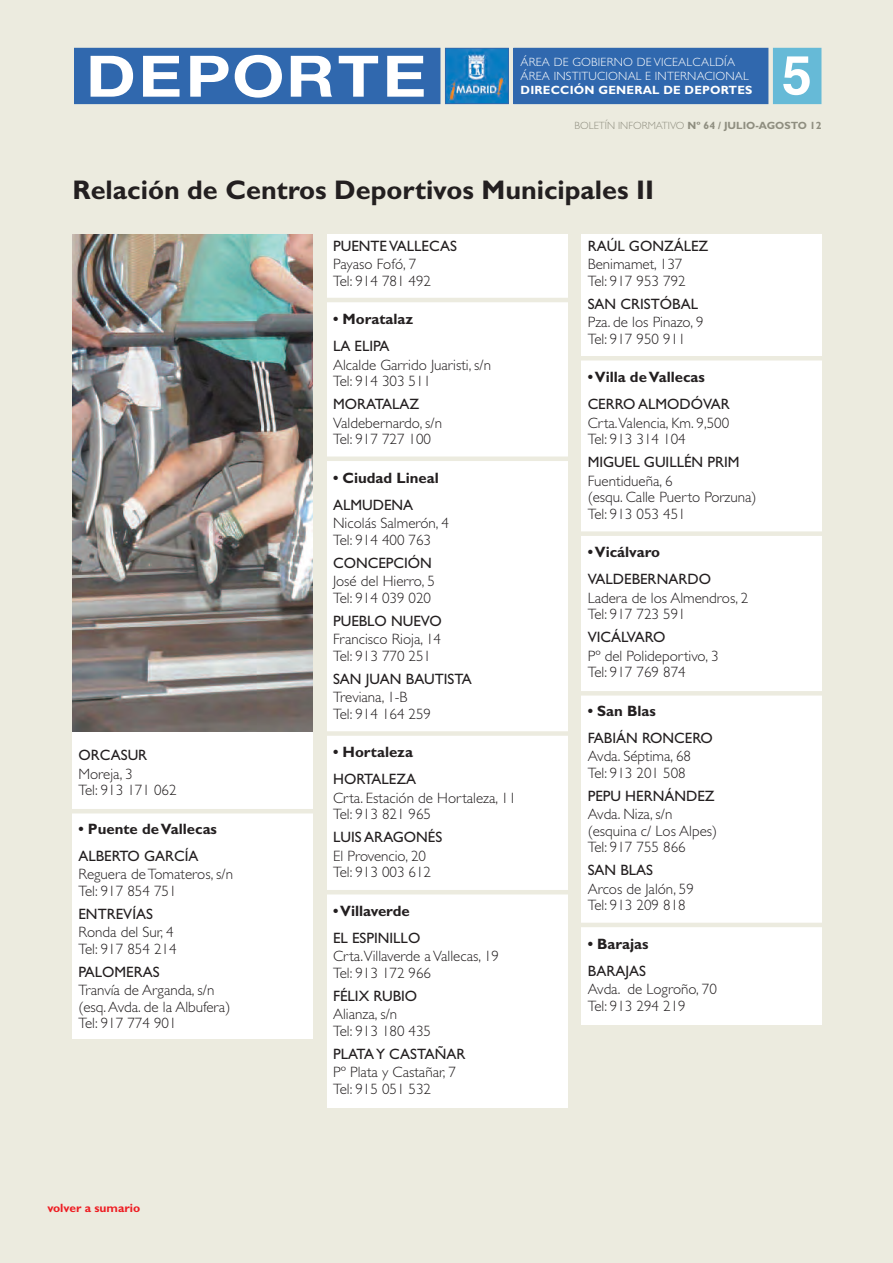
<style>
.page{position:relative;width:893px;height:1263px;background:#ecebdf}
.page>*{position:absolute;margin:0;border:0;box-sizing:border-box;transform-origin:0 0}
.t1{font:700 54px "Helvetica";color:#fff}
.t2{font:700 27px "Gill Sans";color:#231f20}
.t3{font:300 15px/16.5px "Gill Sans";color:#231f20}
.t4{font:15px "Gill Sans";color:#231f20}
.t5{font:700 15px "Gill Sans";color:#231f20}
.t6{font:300 12px/14.4px "Gill Sans";color:#fff}
.t7{font:700 12px "Gill Sans";color:#fff}
.t8{font:700 12px "Gill Sans";color:#ee1d23}
.t9{font:700 10.5px "Gill Sans";color:#8f8e80}
.s1{font-weight:300}
</style>
<div class="page">
<img style="left:447px;top:50px;width:60px;height:52px">
<div style="left:445px;top:48px;width:64px;height:56px;border:1px solid #3068ae"></div>
<div style="left:514px;top:48px;width:254px;height:56px;background:#3068ae"></div>
<div style="left:773px;top:48px;width:48px;height:56px;background:#66bad7"></div>
<div style="left:75px;top:48px;width:365px;height:56px;background:#3068ae"></div>
<svg style="left:91px;top:56px;width:42px;height:41px"></svg>
<svg style="left:143px;top:56px;width:37px;height:41px"></svg>
<svg style="left:190px;top:56px;width:39px;height:41px"></svg>
<svg style="left:235px;top:55px;width:47px;height:43px"></svg>
<svg style="left:291px;top:56px;width:41px;height:41px"></svg>
<svg style="left:339px;top:56px;width:39px;height:41px"></svg>
<svg style="left:387px;top:56px;width:37px;height:41px"></svg>
<div style="left:72px;top:234px;width:240px;height:805px;background:#fff"></div>
<div style="left:327px;top:234px;width:240px;height:874px;background:#fff"></div>
<div style="left:582px;top:234px;width:240px;height:791px;background:#fff"></div>
<hr style="left:321px;top:298px;width:254px;height:4px;background:#ecebdf">
<div style="left:321px;top:456px;width:254px;height:5px;background:#ecebdf"></div>
<div style="left:321px;top:731px;width:254px;height:5px;background:#ecebdf"></div>
<hr style="left:321px;top:890px;width:253px;height:4px;background:#ecebdf">
<hr style="left:577px;top:356px;width:254px;height:4px;background:#ecebdf">
<div style="left:577px;top:531px;width:254px;height:5px;background:#ecebdf"></div>
<hr style="left:577px;top:691px;width:254px;height:4px;background:#ecebdf">
<hr style="left:575px;top:923px;width:254px;height:4px;background:#ecebdf">
<hr style="left:63px;top:809px;width:254px;height:4px;background:#ecebdf">
<img style="left:72px;top:234px;width:240px;height:498px">
<p class="t6" style="left:521px;top:55px;width:230px">ÁREA DE GOBIERNO DE VICEALCALDÍA<br>ÁREA INSTITUCIONAL E INTERNACIONAL</p>
<p class="t7" style="left:521px;top:86px;width:233px">DIRECCIÓN GENERAL DE DEPORTES</p>
<h1 class="t1" style="left:782px;top:53px;width:32px">5</h1>
<p class="t9" style="left:574px;top:122px;width:249px"><span class="s1">BOLETÍN INFORMATIVO</span> Nº 64 / JULIO-AGOSTO 12</p>
<h2 class="t2" style="left:72px;top:179px;width:583px">Relación de Centros Deportivos Municipales II</h2>
<p class="t4" style="left:78px;top:749px;width:70px">ORCASUR</p>
<p class="t3" style="left:78px;top:767px;width:100px">Moreja, 3<br>Tel: 913 171 062</p>
<p class="t5" style="left:78px;top:823px;width:140px">• Puente de Vallecas</p>
<p class="t4" style="left:78px;top:850px;width:122px">ALBERTO GARCÍA</p>
<p class="t3" style="left:78px;top:867px;width:156px">Reguera de Tomateros, s/n<br>Tel: 917 854 751</p>
<p class="t4" style="left:78px;top:908px;width:76px">ENTREVÍAS</p>
<p class="t3" style="left:78px;top:925px;width:100px">Ronda del Sur, 4<br>Tel: 917 854 214</p>
<p class="t4" style="left:78px;top:966px;width:83px">PALOMERAS</p>
<p class="t3" style="left:78px;top:983px;width:153px">Tranvía de Arganda, s/n (esq. Avda. de la Albufera)<br>Tel: 917 774 901</p>
<p class="t8" style="left:47px;top:1203px;width:94px">volver a sumario</p>
<p class="t4" style="left:333px;top:240px;width:125px">PUENTE VALLECAS</p>
<p class="t3" style="left:333px;top:257px;width:100px">Payaso Fofó, 7<br>Tel: 914 781 492</p>
<p class="t5" style="left:333px;top:313px;width:82px">• Moratalaz</p>
<p class="t4" style="left:333px;top:340px;width:58px">LA ELIPA</p>
<p class="t3" style="left:333px;top:358px;width:160px">Alcalde Garrido Juaristi, s/n<br>Tel: 914 303 511</p>
<p class="t4" style="left:333px;top:398px;width:88px">MORATALAZ</p>
<p class="t3" style="left:333px;top:416px;width:111px">Valdebernardo, s/n<br>Tel: 917 727 100</p>
<p class="t5" style="left:333px;top:472px;width:107px">• Ciudad Lineal</p>
<p class="t4" style="left:333px;top:499px;width:82px">ALMUDENA</p>
<p class="t3" style="left:333px;top:516px;width:117px">Nicolás Salmerón, 4<br>Tel: 914 400 763</p>
<p class="t4" style="left:333px;top:557px;width:100px">CONCEPCIÓN</p>
<p class="t3" style="left:333px;top:574px;width:103px">José del Hierro, 5<br>Tel: 914 039 020</p>
<p class="t4" style="left:333px;top:615px;width:110px">PUEBLO NUEVO</p>
<p class="t3" style="left:333px;top:632px;width:109px">Francisco Rioja, 14<br>Tel: 913 770 251</p>
<p class="t4" style="left:333px;top:673px;width:140px">SAN JUAN BAUTISTA</p>
<p class="t3" style="left:333px;top:690px;width:100px">Treviana, 1-B<br>Tel: 914 164 259</p>
<p class="t5" style="left:333px;top:746px;width:81px">• Hortaleza</p>
<p class="t4" style="left:333px;top:773px;width:85px">HORTALEZA</p>
<p class="t3" style="left:333px;top:791px;width:185px">Crta. Estación de Hortaleza, 11<br>Tel: 913 821 965</p>
<p class="t4" style="left:333px;top:831px;width:111px">LUIS ARAGONÉS</p>
<p class="t3" style="left:333px;top:849px;width:100px">El Provencio, 20<br>Tel: 913 003 612</p>
<p class="t5" style="left:333px;top:905px;width:78px">• Villaverde</p>
<p class="t4" style="left:333px;top:932px;width:89px">EL ESPINILLO</p>
<p class="t3" style="left:333px;top:949px;width:167px">Crta.Villaverde a Vallecas, 19<br>Tel: 913 172 966</p>
<p class="t4" style="left:333px;top:990px;width:86px">FÉLIX RUBIO</p>
<p class="t3" style="left:333px;top:1007px;width:100px">Alianza, s/n<br>Tel: 913 180 435</p>
<p class="t4" style="left:333px;top:1048px;width:134px">PLATA Y CASTAÑAR</p>
<p class="t3" style="left:333px;top:1065px;width:124px">Pº Plata y Castañar, 7<br>Tel: 915 051 532</p>
<p class="t4" style="left:588px;top:240px;width:122px">RAÚL GONZÁLEZ</p>
<p class="t3" style="left:588px;top:257px;width:100px">Benimamet, 137<br>Tel: 917 953 792</p>
<p class="t4" style="left:588px;top:298px;width:112px">SAN CRISTÓBAL</p>
<p class="t3" style="left:588px;top:315px;width:117px">Pza. de los Pinazo, 9<br>Tel: 917 950 911</p>
<p class="t5" style="left:588px;top:371px;width:119px">• Villa de Vallecas</p>
<p class="t4" style="left:588px;top:398px;width:144px">CERRO ALMODÓVAR</p>
<p class="t3" style="left:588px;top:416px;width:143px">Crta.Valencia, Km. 9,500<br>Tel: 913 314 104</p>
<p class="t4" style="left:588px;top:456px;width:153px">MIGUEL GUILLÉN PRIM</p>
<p class="t3" style="left:588px;top:474px;width:170px">Fuentidueña, 6<br>(esqu. Calle Puerto Porzuna)<br>Tel: 913 053 451</p>
<p class="t5" style="left:588px;top:546px;width:74px">• Vicálvaro</p>
<p class="t4" style="left:588px;top:573px;width:125px">VALDEBERNARDO</p>
<p class="t3" style="left:588px;top:591px;width:162px">Ladera de los Almendros, 2<br>Tel: 917 723 591</p>
<p class="t4" style="left:588px;top:631px;width:79px">VICÁLVARO</p>
<p class="t3" style="left:588px;top:649px;width:132px">Pº del Polideportivo, 3<br>Tel: 917 769 874</p>
<p class="t5" style="left:588px;top:705px;width:70px">• San Blas</p>
<p class="t4" style="left:588px;top:732px;width:127px">FABIÁN RONCERO</p>
<p class="t3" style="left:588px;top:749px;width:105px">Avda. Séptima, 68<br>Tel: 913 201 508</p>
<p class="t4" style="left:588px;top:790px;width:128px">PEPU HERNÁNDEZ</p>
<p class="t3" style="left:588px;top:807px;width:131px">Avda. Niza, s/n (esquina c/ Los Alpes)<br>Tel: 917 755 866</p>
<p class="t4" style="left:588px;top:864px;width:67px">SAN BLAS</p>
<p class="t3" style="left:588px;top:882px;width:108px">Arcos de Jalón, 59<br>Tel: 913 209 818</p>
<p class="t5" style="left:588px;top:938px;width:62px">• Barajas</p>
<p class="t4" style="left:588px;top:965px;width:60px">BARAJAS</p>
<p class="t3" style="left:588px;top:982px;width:131px">Avda. de Logroño, 70<br>Tel: 913 294 219</p>
</div>
